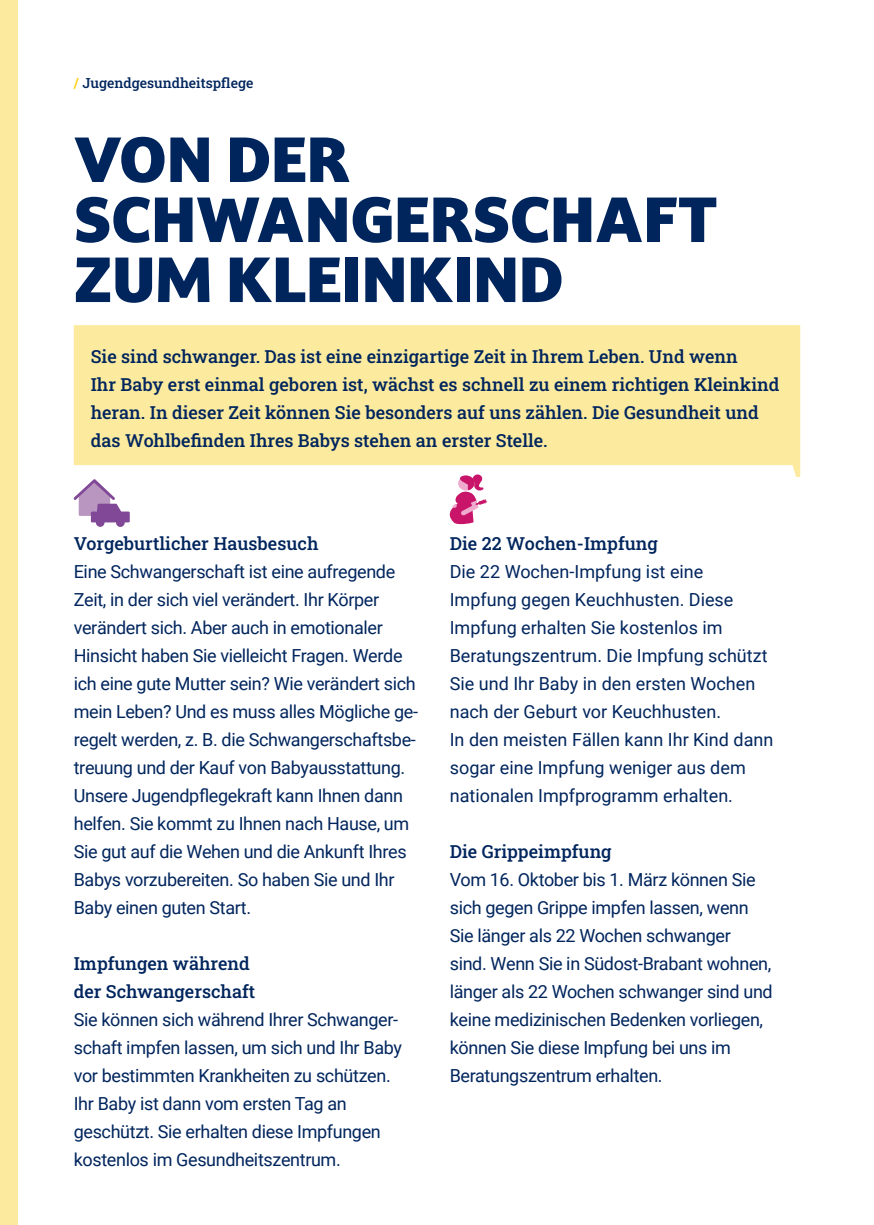
<style>
.page{position:relative;width:874px;height:1225px;background:#fff}
.page>*{position:absolute;margin:0;border:0;box-sizing:border-box;transform-origin:0 0}
.t1{font:900 60px/60px "Darkmode Darkmode Off";color:#00255d}
.t2{font:18px/28px "Roboto";letter-spacing:-.02em;color:#00255d}
.t3{font:500 18px/28px "Roboto Slab";color:#00255d}
.t4{font:18px/28px "Roboto";color:#00255d}
.t5{font:500 14px "Roboto Slab";color:#00255d}
.s1{font-weight:700;color:#fece08}
</style>
<div class="page">
<div style="left:0;top:0;width:17px;height:1225px;background:#fcea9e"></div>
<svg style="left:74px;top:479px;width:56px;height:48px"></svg>
<svg style="left:74px;top:325px;width:725px;height:152px;background:#fceba5"></svg>
<svg style="left:446px;top:472px;width:40px;height:52px"></svg>
<p class="t5" style="left:74px;top:74px;width:181px"><span class="s1">/</span> Jugendgesundheitspflege</p>
<h1 class="t1" style="left:74px;top:129px;width:644px">VON DER<br>SCHWANGERSCHAFT<br>ZUM KLEINKIND</h1>
<p class="t3" style="left:91px;top:342px;width:689px">Sie sind schwanger. Das ist eine einzigartige Zeit in Ihrem Leben. Und wenn<br>Ihr Baby erst einmal geboren ist, wächst es schnell zu einem richtigen Kleinkind heran. In dieser Zeit können Sie besonders auf uns zählen. Die Gesundheit und das Wohlbefinden Ihres Babys stehen an erster Stelle.</p>
<p class="t3" style="left:74px;top:529px;width:246px">Vorgeburtlicher Hausbesuch</p>
<p class="t2" style="left:74px;top:557px;width:345px">Eine Schwangerschaft ist eine aufregende Zeit, in der sich viel verändert. Ihr Körper verändert sich. Aber auch in emotionaler Hinsicht haben Sie vielleicht Fragen. Werde ich eine gute Mutter sein? Wie verändert sich mein Leben? Und es muss alles Mögliche ge&shy;regelt werden, z. B. die Schwangerschaftsbe&shy;treuung und der Kauf von Babyausstattung.<br>Unsere Jugendpflegekraft kann Ihnen dann helfen. Sie kommt zu Ihnen nach Hause, um Sie gut auf die Wehen und die Ankunft Ihres Babys vorzubereiten. So haben Sie und Ihr Baby einen guten Start.</p>
<p class="t3" style="left:74px;top:949px;width:183px">Impfungen während der Schwangerschaft</p>
<p class="t2" style="left:74px;top:1005px;width:329px">Sie können sich während Ihrer Schwanger&shy;schaft impfen lassen, um sich und Ihr Baby vor bestimmten Krankheiten zu schützen.<br>Ihr Baby ist dann vom ersten Tag an geschützt. Sie erhalten diese Impfungen kostenlos im Gesundheitszentrum.</p>
<p class="t3" style="left:449px;top:529px;width:209px">Die 22 Wochen-Impfung</p>
<p class="t4" style="left:449px;top:557px;width:325px">Die 22 Wochen-Impfung ist eine Impfung gegen Keuchhusten. Diese Impfung erhalten Sie kostenlos im Beratungszentrum. Die Impfung schützt Sie und Ihr Baby in den ersten Wochen nach der Geburt vor Keuchhusten.<br>In den meisten Fällen kann Ihr Kind dann sogar eine Impfung weniger aus dem nationalen Impfprogramm erhalten.</p>
<p class="t3" style="left:449px;top:837px;width:163px">Die Grippeimpfung</p>
<p class="t2" style="left:449px;top:865px;width:324px">Vom 16. Oktober bis 1. März können Sie sich gegen Grippe impfen lassen, wenn Sie länger als 22 Wochen schwanger<br>sind. Wenn Sie in Südost-Brabant wohnen, länger als 22 Wochen schwanger sind und keine medizinischen Bedenken vorliegen, können Sie diese Impfung bei uns im Beratungszentrum erhalten.</p>
</div>
